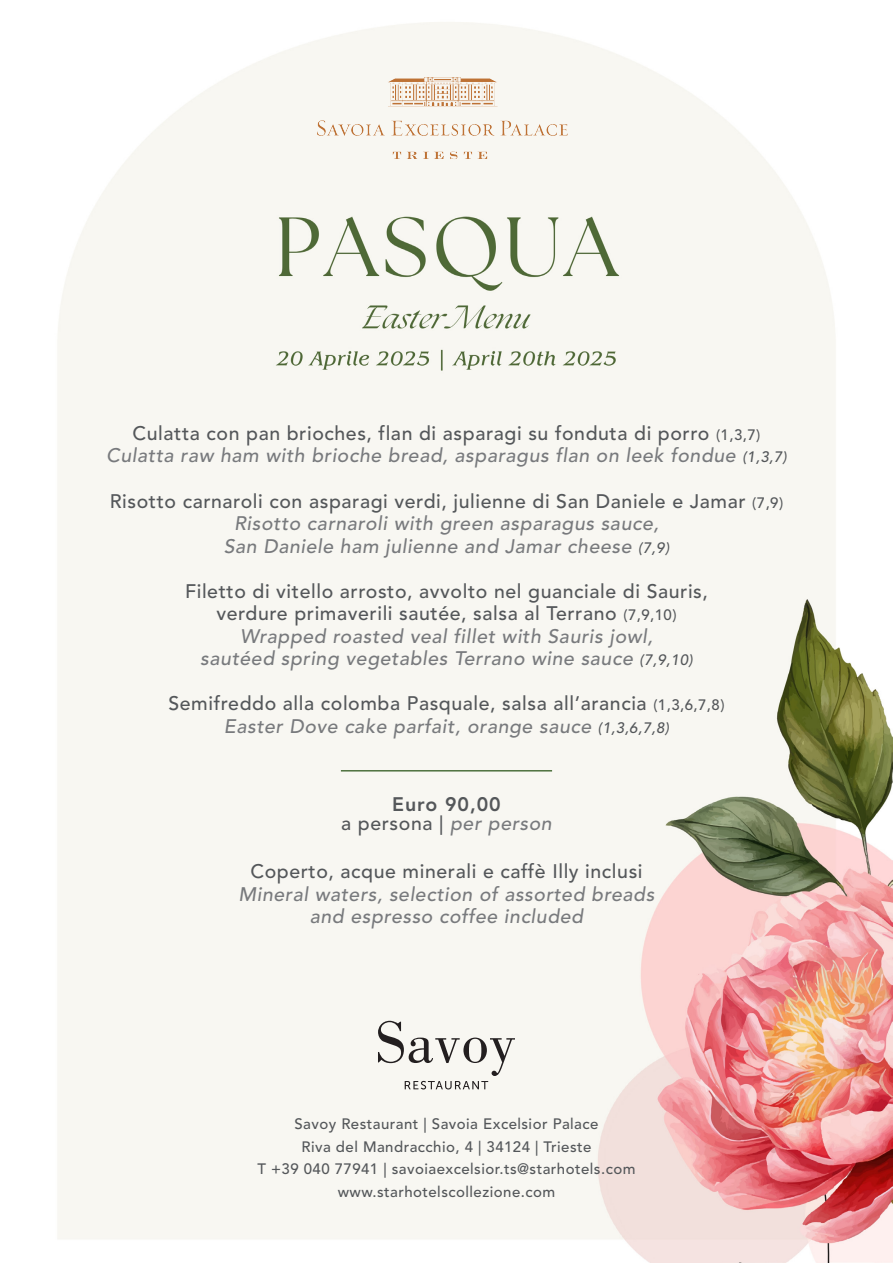
<style>
.page{position:relative;width:893px;height:1263px;background:#fff}
.page>*{position:absolute;margin:0;border:0;box-sizing:border-box;transform-origin:0 0}
.t1{font:italic 500 19.5px "Avenir LT Pro";letter-spacing:.03em;color:#787a7d}
.t2{font:500 19.5px "Avenir LT Pro";letter-spacing:.03em;color:#54575a}
.t3{font:800 19.5px "Avenir LT Pro";letter-spacing:.05em;color:#54575a}
.t4{font:500 15px "Avenir LT Pro";letter-spacing:.03em;color:#54575a}
.s1{font-size:15px}
.s2{font-size:15px;color:#54575a}
.s3{font-style:italic;color:#787a7d}
</style>
<div class="page">
<img style="left:58px;top:22px;width:835px;height:1241px">
<hr style="left:341px;top:770px;width:211px;height:1px;background:#4d713e">
<svg style="left:378px;top:1021px;width:137px;height:68px"></svg>
<img style="left:318px;top:77px;width:249px;height:104px">
<p class="t2" style="left:133px;top:422px;width:629px">Culatta con pan brioches, flan di asparagi su fonduta di porro <span class="s1">(1,3,7)</span></p>
<p class="t1" style="left:106px;top:444px;width:682px">Culatta raw ham with brioche bread, asparagus flan on leek fondue <span class="s2">(1,3,7)</span></p>
<p class="t2" style="left:110px;top:489px;width:675px">Risotto carnaroli con asparagi verdi, julienne di San Daniele e Jamar <span class="s1">(7,9)</span></p>
<p class="t1" style="left:234px;top:512px;width:426px">Risotto carnaroli with green asparagus sauce,</p>
<p class="t1" style="left:224px;top:534px;width:447px">San Daniele ham julienne and Jamar cheese <span class="s2">(7,9)</span></p>
<p class="t2" style="left:185px;top:579px;width:524px">Filetto di vitello arrosto, avvolto nel guanciale di Sauris,</p>
<p class="t2" style="left:216px;top:602px;width:462px">verdure primaverili sautée, salsa al Terrano <span class="s1">(7,9,10)</span></p>
<p class="t1" style="left:240px;top:624px;width:414px">Wrapped roasted veal fillet with Sauris jowl,</p>
<p class="t1" style="left:200px;top:647px;width:494px">sautéed spring vegetables Terrano wine sauce <span class="s2">(7,9,10)</span></p>
<p class="t2" style="left:168px;top:692px;width:558px">Semifreddo alla colomba Pasquale, salsa all’arancia <span class="s1">(1,3,6,7,8)</span></p>
<p class="t1" style="left:224px;top:714px;width:447px">Easter Dove cake parfait, orange sauce <span class="s2">(1,3,6,7,8)</span></p>
<p class="t3" style="left:392px;top:792px;width:110px">Euro 90,00</p>
<p class="t2" style="left:341px;top:812px;width:212px">a persona | <span class="s3">per person</span></p>
<p class="t2" style="left:250px;top:860px;width:394px">Coperto, acque minerali e caffè Illy inclusi</p>
<p class="t1" style="left:239px;top:882px;width:417px">Mineral waters, selection of assorted breads</p>
<p class="t1" style="left:310px;top:905px;width:275px">and espresso coffee included</p>
<p class="t4" style="left:294px;top:1115px;width:306px">Savoy Restaurant | Savoia Excelsior Palace</p>
<p class="t4" style="left:301px;top:1138px;width:292px">Riva del Mandracchio, 4 | 34124 | Trieste</p>
<p class="t4" style="left:257px;top:1160px;width:379px">T +39 040 77941 | savoiaexcelsior.ts@starhotels.com</p>
<p class="t4" style="left:338px;top:1183px;width:219px">www.starhotelscollezione.com</p>
</div>
